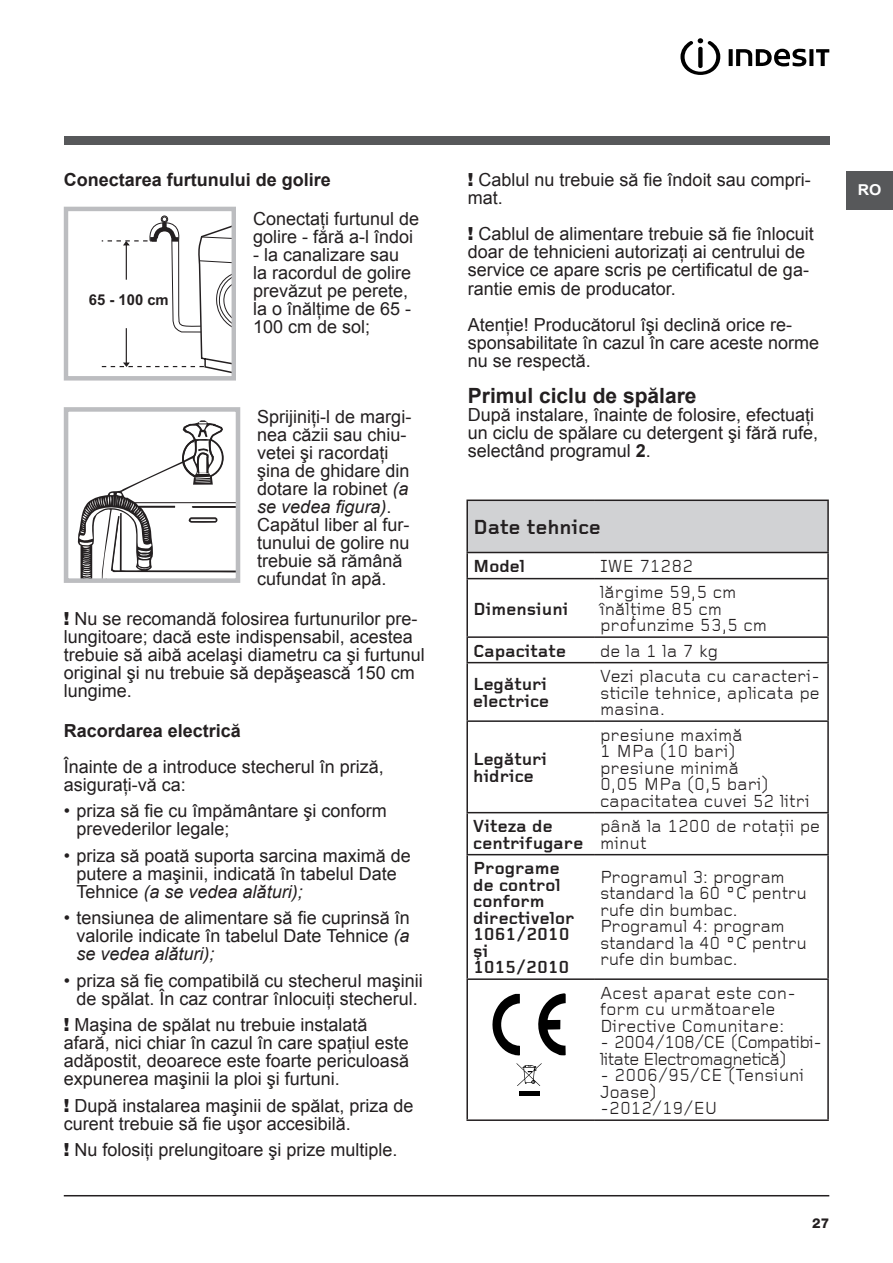
<style>
.page{position:relative;width:893px;height:1263px;background:#fff}
.page>*{position:absolute;margin:0;border:0;box-sizing:border-box;transform-origin:0 0}
.t1{font:700 21px "Arial";color:#231f20}
.t2{font:21px "Ariston Bold CE";color:#231f20}
.t3{font:18px/18px "Arial";color:#231f20}
.t4{font:18px/16.5px "Ariston Regular CE";color:#231f20}
.t5{font:18px/16.5px "Ariston Bold CE";color:#231f20}
.t6{font:18px/16.5px "Ariston Regular CE";letter-spacing:-.02em;color:#231f20}
.t7{font:700 18px "Arial";color:#231f20}
.t8{font:18px/16.5px "Ariston Regular CE";letter-spacing:-.04em;color:#231f20}
.t9{font:700 15px "Arial";color:#231f20}
.t10{font:700 15px "Arial";color:#fff;scale:1.05 1}
.t11{font:800 13.5px "Helvetica Neue";color:#231f20}
.s1{font-style:italic}
.s2{font-family:"Helvetica Neue";font-weight:900}
.s3{font-weight:700}
</style>
<div class="page">
<hr style="left:64px;top:1195px;width:765px;height:1px;background:#231f20">
<div style="left:846px;top:172px;width:47px;height:38px;background:#57585a"></div>
<div style="left:64px;top:136px;width:765px;height:9px;background:#57585a"></div>
<svg style="left:680px;top:38px;width:40px;height:37px"></svg>
<svg style="left:729px;top:49px;width:4px;height:17px"></svg>
<svg style="left:736px;top:49px;width:70px;height:17px"></svg>
<svg style="left:809px;top:49px;width:4px;height:17px"></svg>
<svg style="left:816px;top:49px;width:13px;height:17px"></svg>
<div style="left:467px;top:500px;width:361px;height:52px;background:#d1d2d4"></div>
<hr style="left:466px;top:499px;width:128px;height:2px;background:#231f20">
<hr style="left:466px;top:501px;width:2px;height:51px;background:#231f20">
<hr style="left:594px;top:499px;width:235px;height:2px;background:#231f20">
<hr style="left:827px;top:501px;width:2px;height:51px;background:#231f20">
<hr style="left:594px;top:552px;width:235px;height:1px;background:#231f20">
<hr style="left:827px;top:553px;width:2px;height:25px;background:#231f20">
<hr style="left:466px;top:552px;width:128px;height:1px;background:#231f20">
<hr style="left:466px;top:553px;width:2px;height:25px;background:#231f20">
<hr style="left:466px;top:578px;width:128px;height:1px;background:#231f20">
<hr style="left:466px;top:579px;width:2px;height:57px;background:#231f20">
<hr style="left:594px;top:578px;width:235px;height:1px;background:#231f20">
<hr style="left:827px;top:579px;width:2px;height:57px;background:#231f20">
<hr style="left:466px;top:636px;width:128px;height:2px;background:#231f20">
<hr style="left:466px;top:638px;width:2px;height:24px;background:#231f20">
<hr style="left:594px;top:636px;width:235px;height:2px;background:#231f20">
<hr style="left:827px;top:638px;width:2px;height:24px;background:#231f20">
<hr style="left:466px;top:662px;width:128px;height:1px;background:#231f20">
<hr style="left:466px;top:663px;width:2px;height:57px;background:#231f20">
<hr style="left:594px;top:662px;width:235px;height:1px;background:#231f20">
<hr style="left:827px;top:663px;width:2px;height:57px;background:#231f20">
<hr style="left:466px;top:720px;width:128px;height:2px;background:#231f20">
<hr style="left:466px;top:722px;width:2px;height:90px;background:#231f20">
<hr style="left:594px;top:720px;width:235px;height:2px;background:#231f20">
<hr style="left:827px;top:722px;width:2px;height:90px;background:#231f20">
<hr style="left:466px;top:812px;width:128px;height:1px;background:#231f20">
<hr style="left:466px;top:813px;width:2px;height:41px;background:#231f20">
<hr style="left:594px;top:812px;width:235px;height:1px;background:#231f20">
<hr style="left:827px;top:813px;width:2px;height:41px;background:#231f20">
<hr style="left:466px;top:854px;width:128px;height:1px;background:#231f20">
<hr style="left:466px;top:855px;width:2px;height:123px;background:#231f20">
<hr style="left:594px;top:854px;width:235px;height:1px;background:#231f20">
<hr style="left:827px;top:855px;width:2px;height:123px;background:#231f20">
<hr style="left:466px;top:978px;width:128px;height:2px;background:#231f20">
<hr style="left:466px;top:980px;width:2px;height:139px;background:#231f20">
<hr style="left:594px;top:978px;width:235px;height:2px;background:#231f20">
<hr style="left:827px;top:980px;width:2px;height:139px;background:#231f20">
<hr style="left:466px;top:1119px;width:128px;height:2px;background:#231f20">
<hr style="left:594px;top:1119px;width:235px;height:2px;background:#231f20">
<svg style="left:538px;top:993px;width:28px;height:62px"></svg>
<svg style="left:492px;top:994px;width:28px;height:61px"></svg>
<hr style="left:519px;top:1091px;width:20px;height:4px;background:#000">
<svg style="left:517px;top:1063px;width:25px;height:23px"></svg>
<div style="left:162px;top:216px;width:6px;height:7px;background:#423f40;border-radius:50%"></div>
<div style="left:161px;top:216px;width:7px;height:7px;border:1px solid #231f20;border-radius:50%"></div>
<svg style="left:101px;top:217px;width:130px;height:156px"></svg>
<div style="left:64px;top:207px;width:172px;height:173px;border:4px solid #bcbdc0"></div>
<div style="left:64px;top:407px;width:176px;height:176px;border:5px solid #bcbdc0"></div>
<svg style="left:76px;top:420px;width:162px;height:161px"></svg>
<p class="t7" style="left:64px;top:168px;width:269px">Conectarea furtunului de golire</p>
<p class="t3" style="left:253px;top:210px;width:168px">Conectaţi furtunul de golire - fără a-l îndoi</p>
<p class="t3" style="left:253px;top:246px;width:160px">- la canalizare sau la racordul de golire prevăzut pe perete, la o înălţime de 65 -<br>100 cm de sol;</p>
<p class="t9" style="left:89px;top:290px;width:81px">65 - 100 cm</p>
<p class="t3" style="left:257px;top:408px;width:156px">Sprijiniţi-l de margi&shy;nea căzii sau chiu&shy;vetei şi racordaţi şina de ghidare din dotare la robinet <span class="s1">(a se vedea figura)</span>.<br>Capătul liber al fur&shy;tunului de golire nu trebuie să rămână cufundat în apă.</p>
<p class="t3" style="left:64px;top:610px;width:363px"><span class="s2">!</span> Nu se recomandă folosirea furtunurilor pre&shy;lungitoare; dacă este indispensabil, acestea trebuie să aibă acelaşi diametru ca şi furtunul original şi nu trebuie să depăşească 150 cm lungime.</p>
<p class="t7" style="left:64px;top:718px;width:179px">Racordarea electrică</p>
<p class="t3" style="left:64px;top:757px;width:322px">Înainte de a introduce stecherul în priză, asiguraţi-vă ca:</p>
<p class="t3" style="left:77px;top:802px;width:312px;text-indent:-13px">• priza să fie cu împământare şi conform prevederilor legale;</p>
<p class="t3" style="left:77px;top:846px;width:336px;text-indent:-13px">• priza să poată suporta sarcina maximă de putere a maşinii, indicată în tabelul Date<br>Tehnice <span class="s1">(a se vedea alături);</span></p>
<p class="t3" style="left:77px;top:909px;width:335px;text-align:justify;text-indent:-13px">• tensiunea de alimentare să fie cuprinsă în valorile indicate în tabelul Date Tehnice <span class="s1">(a se vedea alături);</span></p>
<p class="t3" style="left:64px;top:971px;width:360px;text-align:center">• priza să fie compatibilă cu stecherul maşinii de spălat. În caz contrar înlocuiţi stecherul.</p>
<p class="t3" style="left:64px;top:1016px;width:347px"><span class="s2">!</span> Maşina de spălat nu trebuie instalată afară, nici chiar în cazul în care spaţiul este adăpostit, deoarece este foarte periculoasă expunerea maşinii la ploi şi furtuni.</p>
<p class="t3" style="left:64px;top:1096px;width:351px"><span class="s2">!</span> După instalarea maşinii de spălat, priza de curent trebuie să fie uşor accesibilă.</p>
<p class="t3" style="left:64px;top:1141px;width:335px"><span class="s2">!</span> Nu folosiţi prelungitoare şi prize multiple.</p>
<p class="t3" style="left:468px;top:171px;width:344px"><span class="s2">!</span> Cablul nu trebuie să fie îndoit sau compri&shy;mat.</p>
<p class="t3" style="left:468px;top:225px;width:347px"><span class="s2">!</span> Cablul de alimentare trebuie să fie înlocuit doar de tehnicieni autorizaţi ai centrului de service ce apare scris pe certificatul de ga&shy;rantie emis de producator.</p>
<p class="t3" style="left:468px;top:315px;width:353px">Atenţie! Producătorul îşi declină orice re&shy;sponsabilitate în cazul în care aceste norme nu se respectă.</p>
<p class="t1" style="left:468px;top:381px;width:230px">Primul ciclu de spălare</p>
<p class="t3" style="left:468px;top:405px;width:352px">După instalare, înainte de folosire, efectuaţi un ciclu de spălare cu detergent şi fără rufe, selectând programul <span class="s3">2</span>.</p>
<p class="t2" style="left:473px;top:515px;width:129px">Date tehnice</p>
<p class="t5" style="left:473px;top:559px;width:54px">Model</p>
<p class="t4" style="left:600px;top:558px;width:95px">IWE 71282</p>
<p class="t5" style="left:473px;top:601px;width:97px">Dimensiuni</p>
<p class="t4" style="left:600px;top:584px;width:169px">lãrgime 59,5 cm înãlþime 85 cm profunzime 53,5 cm</p>
<p class="t5" style="left:473px;top:643px;width:94px">Capacitate</p>
<p class="t4" style="left:600px;top:643px;width:120px">de la 1 la 7 kg</p>
<p class="t5" style="left:473px;top:677px;width:78px">Legãturi electrice</p>
<p class="t4" style="left:600px;top:668px;width:222px;text-align:justify">Vezi placuta cu caracteri&shy;sticile tehnice, aplicata pe masina.</p>
<p class="t5" style="left:473px;top:752px;width:75px">Legãturi hidrice</p>
<p class="t4" style="left:600px;top:727px;width:211px">presiune maximã<br>1 MPa (10 bari) presiune minimã<br>0,05 MPa (0,5 bari) capacitatea cuvei 52 litri</p>
<p class="t5" style="left:473px;top:818px;width:112px">Viteza de centrifugare</p>
<p class="t4" style="left:600px;top:818px;width:222px">pânã la 1200 de rotaþii pe minut</p>
<p class="t5" style="left:473px;top:860px;width:103px">Programe de control conform directivelor<br>1061/2010 şi<br>1015/2010</p>
<p class="t6" style="left:600px;top:869px;width:209px">Programul 3: program standard la 60 °C pentru rufe din bumbac.<br>Programul 4: program standard la 40 °C pentru rufe din bumbac.</p>
<p class="t4" style="left:600px;top:985px;width:198px">Acest aparat este con&shy;form cu urmãtoarele<br>Directive Comunitare:</p>
<p class="t8" style="left:600px;top:1034px;width:224px">- 2004/108/CE (Compatibi&shy;litate Electromagneticã)</p>
<p class="t4" style="left:600px;top:1067px;width:206px">- 2006/95/CE (Tensiuni<br>Joase)<br>-2012/19/EU</p>
<p class="t10" style="left:858px;top:180px;width:24px">RO</p>
<p class="t11" style="left:812px;top:1215px;width:19px">27</p>
</div>
